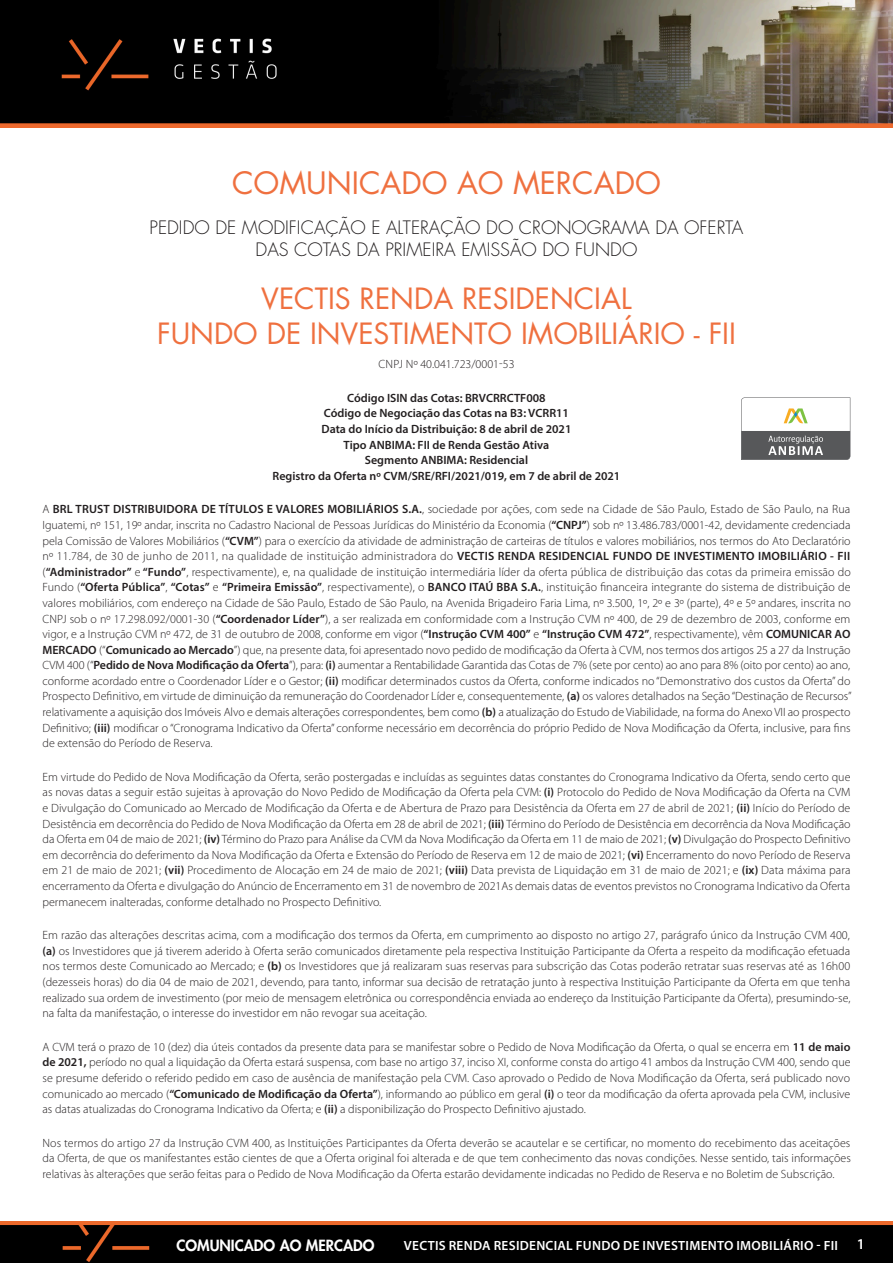
<style>
.page{position:relative;width:893px;height:1263px;background:#fff}
.page>*{position:absolute;margin:0;border:0;box-sizing:border-box;transform-origin:0 0}
.t1{font:30px "Futura";color:#ef703f}
.t2{font:28.5px/34.8px "Futura";color:#ef703f;text-align:center}
.t3{font:300 18px/22.2px "Futura";color:#231f20;text-align:center}
.t4{font:800 15px "Futura";color:#fff}
.t5{font:600 13.35px "Myriad Pro";letter-spacing:.02em;color:#fff}
.t6{font:300 12px/15.6px "Myriad Pro";color:#231f20;text-align:justify}
.t7{font:600 12px/15.6px "Myriad Pro";color:#231f20;text-align:center}
.s1{font-weight:600}
.s2{font-size:15px}
</style>
<div class="page">
<img style="left:0;top:1221px;width:893px;height:42px">
<img style="left:0;top:0;width:893px;height:127px">
<svg style="left:741px;top:397px;width:109px;height:63px"></svg>
<p class="t1" style="left:232px;top:162px;width:430px">COMUNICADO AO MERCADO</p>
<p class="t3" style="left:150px;top:216px;width:595px">PEDIDO DE MODIFICAÇÃO E ALTERAÇÃO DO CRONOGRAMA DA OFERTA<br>DAS COTAS DA PRIMEIRA EMISSÃO DO FUNDO</p>
<p class="t2" style="left:157px;top:280px;width:580px">VECTIS RENDA RESIDENCIAL<br>FUNDO DE INVESTIMENTO IMOBILIÁRIO - FII</p>
<p class="t6" style="left:379px;top:357px;width:138px">CNPJ Nº 40.041.723/0001-53</p>
<p class="t7" style="left:273px;top:390px;width:349px">Código ISIN das Cotas: BRVCRRCTF008<br>Código de Negociação das Cotas na B3: VCRR11<br>Data do Início da Distribuição: 8 de abril de 2021<br>Tipo ANBIMA: FII de Renda Gestão Ativa<br>Segmento ANBIMA: Residencial<br>Registro da Oferta nº CVM/SRE/RFI/2021/019, em 7 de abril de 2021</p>
<p class="t6" style="left:43px;top:502px;width:811px">A <span class="s1">BRL TRUST DISTRIBUIDORA DE TÍTULOS E VALORES MOBILIÁRIOS S.A.</span>, sociedade por ações, com sede na Cidade de São Paulo, Estado de São Paulo, na Rua Iguatemi, nº 151, 19º andar, inscrita no Cadastro Nacional de Pessoas Jurídicas do Ministério da Economia (<span class="s1">“CNPJ”</span>) sob nº 13.486.783/0001-42, devidamente credenciada pela Comissão de Valores Mobiliários (<span class="s1">“CVM”</span>) para o exercício da atividade de administração de carteiras de títulos e valores mobiliários, nos termos do Ato Declaratório nº 11.784, de 30 de junho de 2011, na qualidade de instituição administradora do <span class="s1">VECTIS RENDA RESIDENCIAL FUNDO DE INVESTIMENTO IMOBILIÁRIO - FII </span>(<span class="s1">“Administrador”</span> e <span class="s1">“Fundo”</span>, respectivamente), e, na qualidade de instituição intermediária líder da oferta pública de distribuição das cotas da primeira emissão do Fundo (<span class="s1">“Oferta Pública”</span>, <span class="s1">“Cotas”</span> e <span class="s1">“Primeira Emissão”</span>, respectivamente), o <span class="s1">BANCO ITAÚ BBA S.A.</span>, instituição financeira integrante do sistema de distribuição de valores mobiliários, com endereço na Cidade de São Paulo, Estado de São Paulo, na Avenida Brigadeiro Faria Lima, nº 3.500, 1º, 2º e 3º (parte), 4º e 5º andares, inscrita no CNPJ sob o nº 17.298.092/0001-30 (<span class="s1">“Coordenador Líder”</span>), a ser realizada em conformidade com a Instrução CVM nº 400, de 29 de dezembro de 2003, conforme em vigor, e a Instrução CVM nº 472, de 31 de outubro de 2008, conforme em vigor (<span class="s1">“Instrução CVM 400”</span> e <span class="s1">“Instrução CVM 472”</span>, respectivamente), vêm <span class="s1">COMUNICAR AO MERCADO</span> (“<span class="s1">Comunicado ao Mercado</span>”) que, na presente data, foi apresentado novo pedido de modificação da Oferta à CVM, nos termos dos artigos 25 a 27 da Instrução CVM 400 (“<span class="s1">Pedido de Nova Modificação da Oferta</span>”), para: <span class="s1">(i)</span> aumentar a Rentabilidade Garantida das Cotas de 7% (sete por cento) ao ano para 8% (oito por cento) ao ano, conforme acordado entre o Coordenador Líder e o Gestor; <span class="s1">(ii)</span> modificar determinados custos da Oferta, conforme indicados no “Demonstrativo dos custos da Oferta” do Prospecto Definitivo, em virtude de diminuição da remuneração do Coordenador Líder e, consequentemente, <span class="s1">(a)</span> os valores detalhados na Seção “Destinação de Recursos” relativamente a aquisição dos Imóveis Alvo e demais alterações correspondentes, bem como <span class="s1">(b)</span> a atualização do Estudo de Viabilidade, na forma do Anexo VII ao prospecto Definitivo; <span class="s1">(iii)</span> modificar o “Cronograma Indicativo da Oferta” conforme necessário em decorrência do próprio Pedido de Nova Modificação da Oferta, inclusive, para fins de extensão do Período de Reserva.</p>
<p class="t6" style="left:43px;top:769px;width:810px">Em virtude do Pedido de Nova Modificação da Oferta, serão postergadas e incluídas as seguintes datas constantes do Cronograma Indicativo da Oferta, sendo certo que as novas datas a seguir estão sujeitas à aprovação do Novo Pedido de Modificação da Oferta pela CVM: <span class="s1">(i)</span> Protocolo do Pedido de Nova Modificação da Oferta na CVM e Divulgação do Comunicado ao Mercado de Modificação da Oferta e de Abertura de Prazo para Desistência da Oferta em 27 de abril de 2021; <span class="s1">(ii)</span> Início do Período de Desistência em decorrência do Pedido de Nova Modificação da Oferta em 28 de abril de 2021; <span class="s1">(iii)</span> Término do Período de Desistência em decorrência da Nova Modificação da Oferta em 04 de maio de 2021; <span class="s1">(iv)</span> Término do Prazo para Análise da CVM da Nova Modificação da Oferta em 11 de maio de 2021; <span class="s1">(v)</span> Divulgação do Prospecto Definitivo em decorrência do deferimento da Nova Modificação da Oferta e Extensão do Período de Reserva em 12 de maio de 2021; <span class="s1">(vi)</span> Encerramento do novo Período de Reserva em 21 de maio de 2021; <span class="s1">(vii)</span> Procedimento de Alocação em 24 de maio de 2021; <span class="s1">(viii)</span> Data prevista de Liquidação em 31 de maio de 2021; e <span class="s1">(ix)</span> Data máxima para encerramento da Oferta e divulgação do Anúncio de Encerramento em 31 de novembro de 2021As demais datas de eventos previstos no Cronograma Indicativo da Oferta permanecem inalteradas, conforme detalhado no Prospecto Definitivo.</p>
<p class="t6" style="left:43px;top:927px;width:809px">Em razão das alterações descritas acima, com a modificação dos termos da Oferta, em cumprimento ao disposto no artigo 27, parágrafo único da Instrução CVM 400, <span class="s1">(a)</span> os Investidores que já tiverem aderido à Oferta serão comunicados diretamente pela respectiva Instituição Participante da Oferta a respeito da modificação efetuada nos termos deste Comunicado ao Mercado; e <span class="s1">(b)</span> os Investidores que já realizaram suas reservas para subscrição das Cotas poderão retratar suas reservas até as 16h00 (dezesseis horas) do dia 04 de maio de 2021, devendo, para tanto, informar sua decisão de retratação junto à respectiva Instituição Participante da Oferta em que tenha realizado sua ordem de investimento (por meio de mensagem eletrônica ou correspondência enviada ao endereço da Instituição Participante da Oferta), presumindo-se, na falta da manifestação, o interesse do investidor em não revogar sua aceitação.</p>
<p class="t6" style="left:43px;top:1039px;width:809px">A CVM terá o prazo de 10 (dez) dia úteis contados da presente data para se manifestar sobre o Pedido de Nova Modificação da Oferta, o qual se encerra em <span class="s1">11 de maio de 2021,</span> período no qual a liquidação da Oferta estará suspensa, com base no artigo 37, inciso XI, conforme consta do artigo 41 ambos da Instrução CVM 400, sendo que se presume deferido o referido pedido em caso de ausência de manifestação pela CVM. Caso aprovado o Pedido de Nova Modificação da Oferta, será publicado novo comunicado ao mercado (<span class="s1">“Comunicado de Modificação da Oferta”</span>), informando ao público em geral <span class="s1">(i)</span> o teor da modificação da oferta aprovada pela CVM, inclusive as datas atualizadas do Cronograma Indicativo da Oferta; e <span class="s1">(ii)</span> a disponibilização do Prospecto Definitivo ajustado.</p>
<p class="t6" style="left:43px;top:1135px;width:810px">Nos termos do artigo 27 da Instrução CVM 400, as Instituições Participantes da Oferta deverão se acautelar e se certificar, no momento do recebimento das aceitações da Oferta, de que os manifestantes estão cientes de que a Oferta original foi alterada e de que tem conhecimento das novas condições. Nesse sentido, tais informações relativas às alterações que serão feitas para o Pedido de Nova Modificação da Oferta estarão devidamente indicadas no Pedido de Reserva e no Boletim de Subscrição.</p>
<p class="t4" style="left:176px;top:1235px;width:200px">COMUNICADO AO MERCADO</p>
<p class="t5" style="left:404px;top:1237px;width:462px">VECTIS RENDA RESIDENCIAL FUNDO DE INVESTIMENTO IMOBILIÁRIO - FII <span class="s2">1</span></p>
</div>
